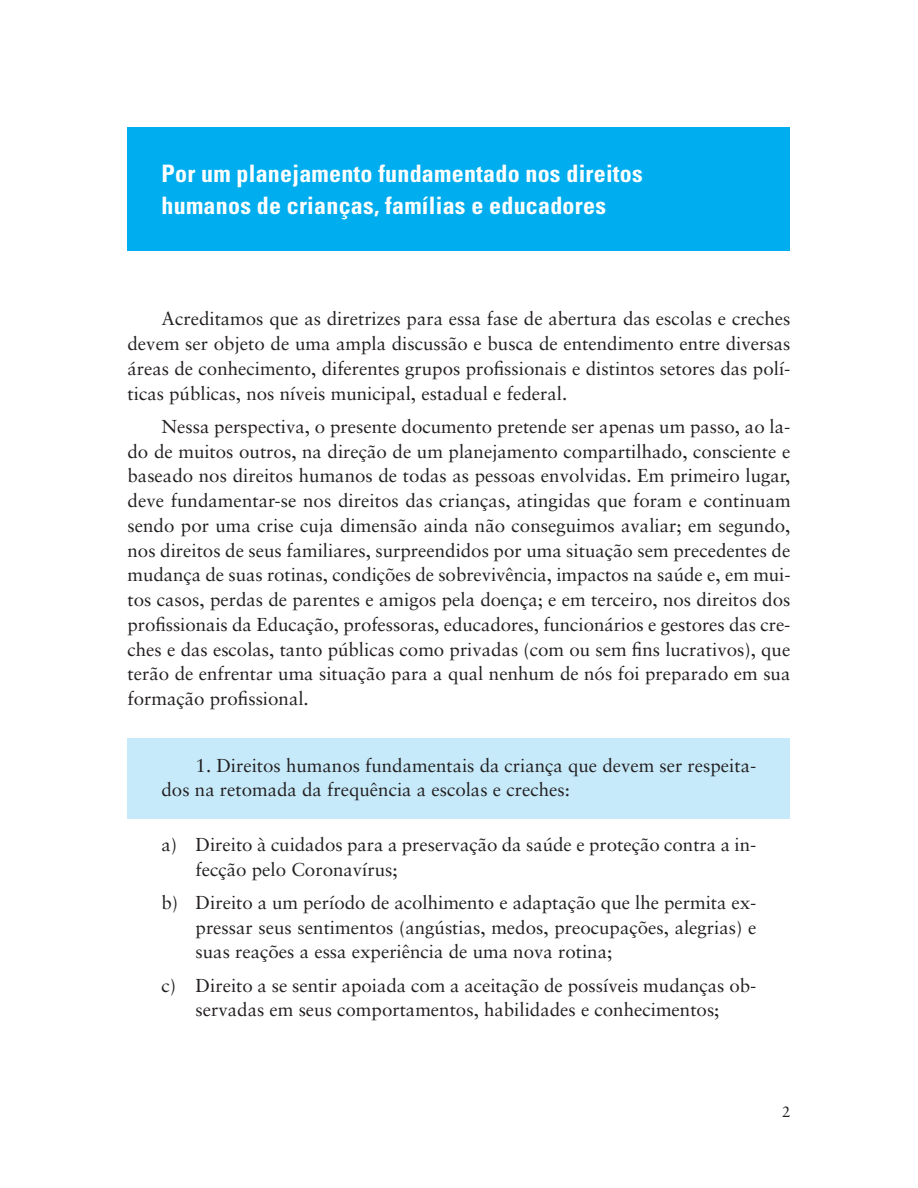
<style>
.page{position:relative;width:918px;height:1188px;background:#fff}
.page>*{position:absolute;margin:0;border:0;box-sizing:border-box;transform-origin:0 0}
.t1{font:700 condensed 24px/31.5px "Univers";letter-spacing:.01em;color:#fff}
.t2{font:18.75px/24.8px "Sabon";color:#231f20;text-align:justify}
.t3{font:15px "Sabon";color:#231f20}
</style>
<div class="page">
<div style="left:128px;top:738px;width:662px;height:81px;background:#c6eafa"></div>
<div style="left:128px;top:128px;width:662px;height:123px;background:#00aeef"></div>
<p class="t1" style="left:162px;top:158px;width:483px">Por um planejamento fundamentado nos direitos humanos de crianças, famílias e educadores</p>
<p class="t2" style="left:128px;top:306px;width:664px;text-indent:34px">Acreditamos que as diretrizes para essa fase de abertura das escolas e creches devem ser objeto de uma ampla discussão e busca de entendimento entre diversas áreas de conhecimento, diferentes grupos profissionais e distintos setores das polí&shy;ticas públicas, nos níveis municipal, estadual e federal.</p>
<p class="t2" style="left:128px;top:414px;width:665px;text-indent:34px">Nessa perspectiva, o presente documento pretende ser apenas um passo, ao la&shy;do de muitos outros, na direção de um planejamento compartilhado, consciente e baseado nos direitos humanos de todas as pessoas envolvidas. Em primeiro lugar, deve fundamentar-se nos direitos das crianças, atingidas que foram e continuam sendo por uma crise cuja dimensão ainda não conseguimos avaliar; em segundo, nos direitos de seus familiares, surpreendidos por uma situação sem precedentes de mudança de suas rotinas, condições de sobrevivência, impactos na saúde e, em mui&shy;tos casos, perdas de parentes e amigos pela doença; e em terceiro, nos direitos dos profissionais da Educação, professoras, educadores, funcionários e gestores das cre&shy;ches e das escolas, tanto públicas como privadas (com ou sem fins lucrativos), que terão de enfrentar uma situação para a qual nenhum de nós foi preparado em sua formação profissional.</p>
<p class="t2" style="left:162px;top:752px;width:596px;text-indent:34px">1. Direitos humanos fundamentais da criança que devem ser respeita&shy;dos na retomada da frequência a escolas e creches:</p>
<p class="t2" style="left:196px;top:832px;width:562px;text-indent:-34px">a) Direito à cuidados para a preservação da saúde e proteção contra a in&shy;fecção pelo Coronavírus;</p>
<p class="t2" style="left:196px;top:890px;width:562px;text-indent:-34px">b) Direito a um período de acolhimento e adaptação que lhe permita ex&shy;pressar seus sentimentos (angústias, medos, preocupações, alegrias) e suas reações a essa experiência de uma nova rotina;</p>
<p class="t2" style="left:162px;top:973px;width:596px;text-align:center">c) Direito a se sentir apoiada com a aceitação de possíveis mudanças ob&shy;servadas em seus comportamentos, habilidades e conhecimentos;</p>
<p class="t3" style="left:782px;top:1103px;width:10px">2</p>
</div>
